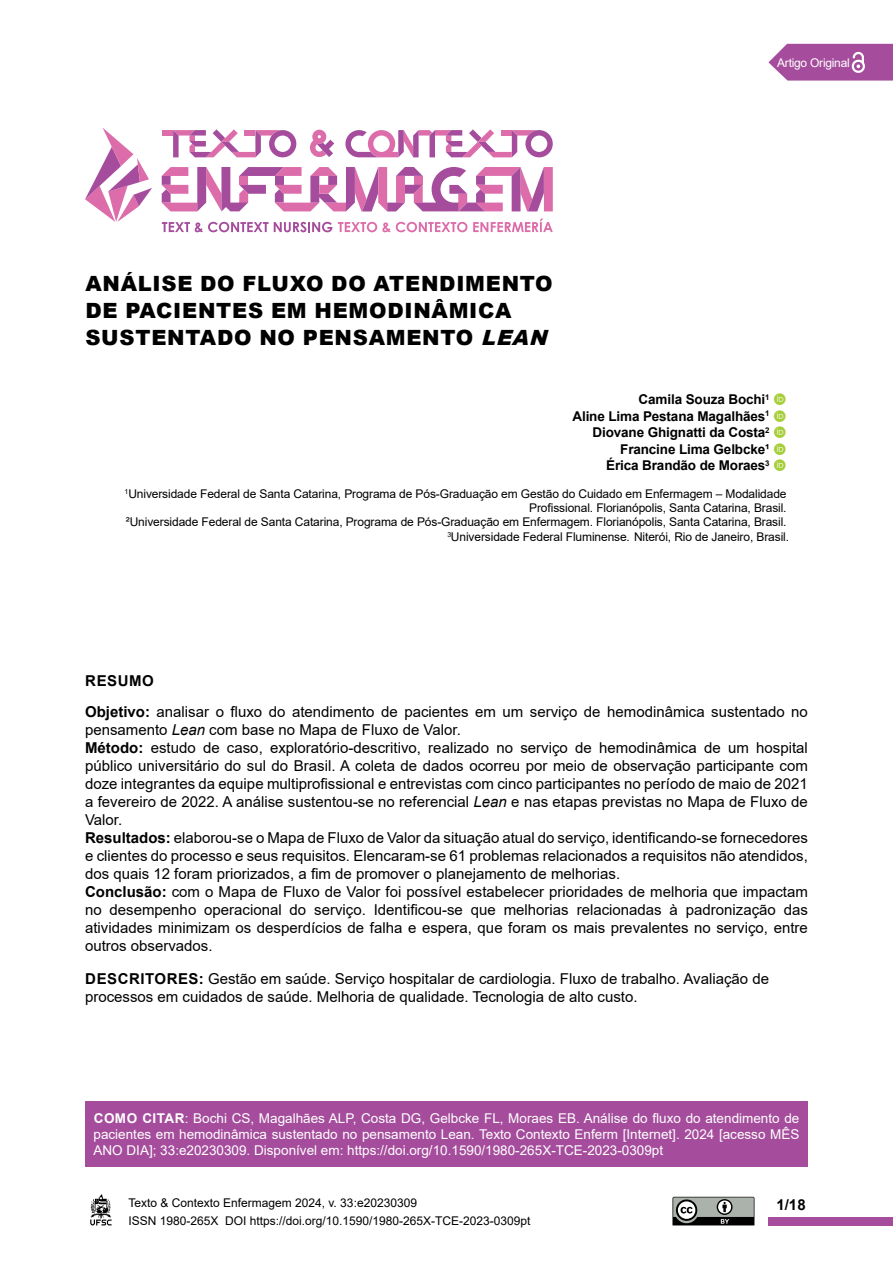
<style>
.page{position:relative;width:893px;height:1263px;background:#fff}
.page>*{position:absolute;margin:0;border:0;box-sizing:border-box;transform-origin:0 0}
.t1{font:900 21px/27px "Arial";letter-spacing:.035em;color:#000}
.t2{font:15px/18px "Arial";color:#000}
.t3{font:700 15px "Arial";color:#000}
.t4{font:13.5px/16.2px "Arial";color:#fff;text-align:justify}
.t5{font:700 13.5px/16.5px "Arial";letter-spacing:-.01em;color:#000;text-align:right}
.t6{font:12px/14.4px "Arial";letter-spacing:-.01em;color:#000}
.t7{font:12px "Arial";letter-spacing:-.02em;color:#fff}
.t8{font:7.05px "Arial";color:#000}
.s1{font-style:italic}
.s2{font-weight:700}
</style>
<div class="page">
<div style="left:769px;top:1217px;width:124px;height:8px;background:#a54d9c"></div>
<svg style="left:90px;top:1194px;width:22px;height:31px"></svg>
<svg style="left:162px;top:167px;width:391px;height:45px"></svg>
<div style="left:162px;top:130px;width:11px;height:6px;background:#dd6daa"></div>
<svg style="left:173px;top:129px;width:123px;height:28px"></svg>
<svg style="left:310px;top:129px;width:243px;height:28px"></svg>
<svg style="left:162px;top:222px;width:106px;height:10px"></svg>
<svg style="left:274px;top:222px;width:58px;height:10px"></svg>
<svg style="left:338px;top:222px;width:129px;height:10px"></svg>
<svg style="left:473px;top:219px;width:80px;height:13px"></svg>
<svg style="left:85px;top:128px;width:67px;height:94px"></svg>
<svg style="left:768px;top:44px;width:125px;height:37px;background:#af61a7"></svg>
<svg style="left:672px;top:1197px;width:83px;height:29px;background:#777b78"></svg>
<div style="left:85px;top:1101px;width:723px;height:66px;background:#a54d9c"></div>
<h1 class="t1" style="left:85px;top:270px;width:470px">ANÁLISE DO FLUXO DO ATENDIMENTO<br>DE PACIENTES EM HEMODINÂMICA<br>SUSTENTADO NO PENSAMENTO <span class="s1">LEAN</span></h1>
<p class="t7" style="left:777px;top:54px;width:74px">Artigo Original</p>
<p class="t5" style="left:572px;top:392px;width:199px">Camila Souza Bochi<sup>1<br></sup>Aline Lima Pestana Magalhães<sup>1<br></sup>Diovane Ghignatti da Costa<sup>2<br></sup>Francine Lima Gelbcke¹<br>Érica Brandão de Moraes<sup>3</sup></p>
<p class="t6" style="left:125px;top:486px;width:664px;text-align:right"><sup>1</sup>Universidade Federal de Santa Catarina, Programa de Pós-Graduação em Gestão do Cuidado em Enfermagem – Modalidade<br>Profissional. Florianópolis, Santa Catarina, Brasil.<br>²Universidade Federal de Santa Catarina, Programa de Pós-Graduação em Enfermagem. Florianópolis, Santa Catarina, Brasil.</p>
<p class="t8" style="left:448px;top:529px;width:5px">3</p>
<p class="t6" style="left:451px;top:530px;width:340px">Universidade Federal Fluminense. Niterói, Rio de Janeiro, Brasil.</p>
<p class="t2" style="left:85px;top:666px;width:724px;line-height:30.8px"><span class="s2">RESUMO<br>Objetivo:</span> analisar o fluxo do atendimento de pacientes em um serviço de hemodinâmica sustentado no</p>
<p class="t2" style="left:85px;top:721px;width:724px">pensamento <span class="s1">Lean</span> com base no Mapa de Fluxo de Valor.<br><span class="s2">Método:</span> estudo de caso, exploratório-descritivo, realizado no serviço de hemodinâmica de um hospital público universitário do sul do Brasil. A coleta de dados ocorreu por meio de observação participante com doze integrantes da equipe multiprofissional e entrevistas com cinco participantes no período de maio de 2021 a fevereiro de 2022. A análise sustentou-se no referencial <span class="s1">Lean</span> e nas etapas previstas no Mapa de Fluxo de Valor.<br><span class="s2">Resultados:</span> elaborou-se o Mapa de Fluxo de Valor da situação atual do serviço, identificando-se fornecedores e clientes do processo e seus requisitos. Elencaram-se 61 problemas relacionados a requisitos não atendidos, dos quais 12 foram priorizados, a fim de promover o planejamento de melhorias.<br><span class="s2">Conclusão:</span> com o Mapa de Fluxo de Valor foi possível estabelecer prioridades de melhoria que impactam no desempenho operacional do serviço. Identificou-se que melhorias relacionadas à padronização das atividades minimizam os desperdícios de falha e espera, que foram os mais prevalentes no serviço, entre outros observados.</p>
<p class="t2" style="left:85px;top:970px;width:685px"><span class="s2">DESCRITORES:</span> Gestão em saúde. Serviço hospitalar de cardiologia. Fluxo de trabalho. Avaliação de processos em cuidados de saúde. Melhoria de qualidade. Tecnologia de alto custo.</p>
<p class="t4" style="left:94px;top:1110px;width:707px"><span class="s2">COMO CITAR</span>: Bochi CS, Magalhães ALP, Costa DG, Gelbcke FL, Moraes EB. Análise do fluxo do atendimento de pacientes em hemodinâmica sustentado no pensamento Lean. Texto Contexto Enferm [Internet]. 2024 [acesso MÊS ANO DIA]; 33:e20230309. Disponível em: https://doi.org/10.1590/1980-265X-TCE-2023-0309pt</p>
<p class="t6" style="left:128px;top:1194px;width:404px;line-height:18px">Texto &amp; Contexto Enfermagem 2024, v. 33:e20230309<br>ISSN 1980-265X DOI https://doi.org/10.1590/1980-265X-TCE-2023-0309pt</p>
<p class="t3" style="left:776px;top:1194px;width:31px">1/18</p>
</div>
